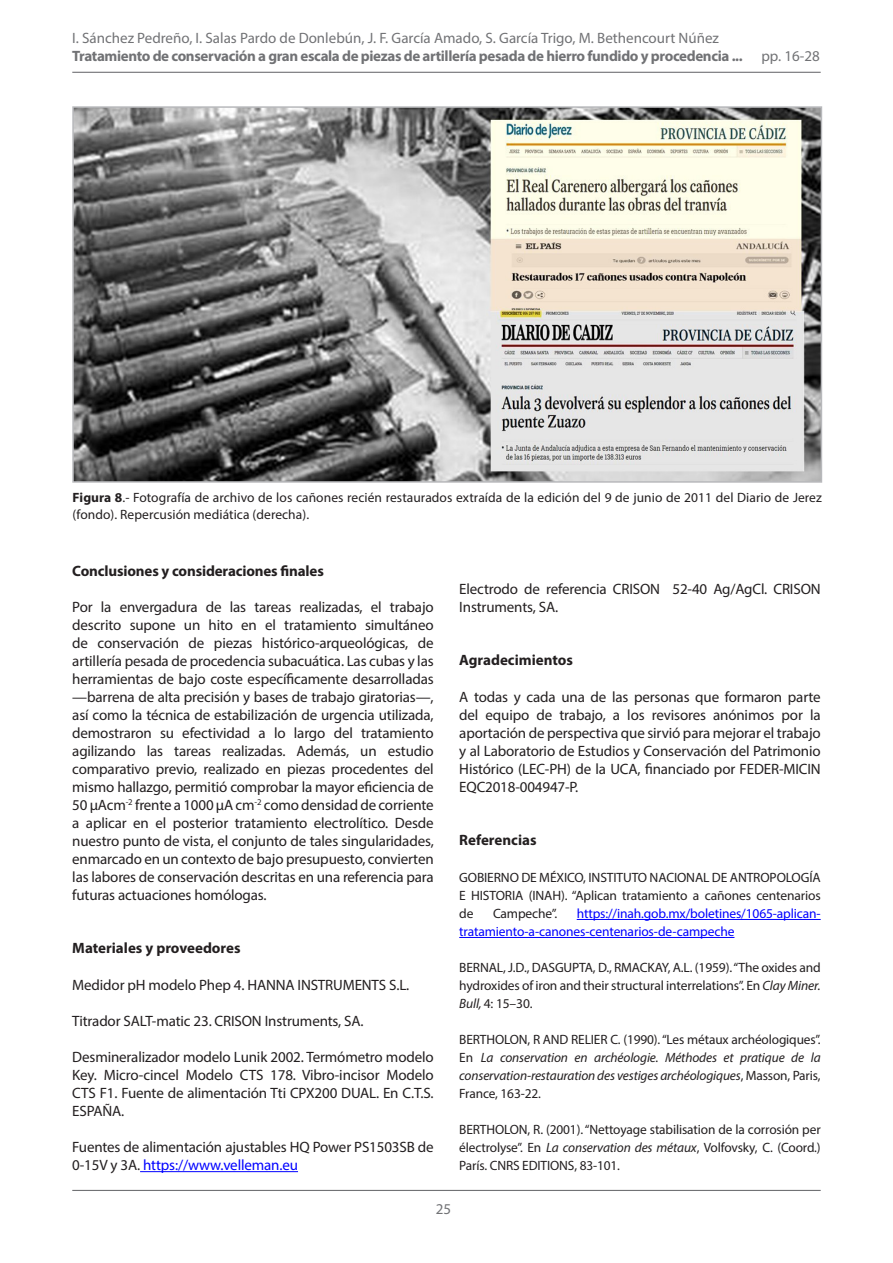
<style>
.page{position:relative;width:893px;height:1263px;background:#fff}
.page>*{position:absolute;margin:0;border:0;box-sizing:border-box;transform-origin:0 0}
.Tipo_de_texto{font:15px/18px "Myriad Pro";letter-spacing:-.01em;color:#231f20;text-align:justify}
.t1{font:15px/18px "Myriad Pro";color:#717275}
.negrita_titulito{font:700 15px "Myriad Pro";color:#231f20}
.Tipo_de_texto-2{font:700 15px "Myriad Pro";letter-spacing:-.01em;color:#231f20}
.Tipo_de_texto-3{font:13.5px/18px "Myriad Pro";letter-spacing:-.01em;color:#231f20;text-align:justify}
.Tipo_de_texto-4{font:italic 13.5px/18px "Myriad Pro";letter-spacing:-.01em;color:#231f20;text-align:justify}
.Pies_de_foto{font:13.5px/16.5px "Myriad Pro";letter-spacing:.005em;color:#231f20}
.Tipo_de_texto-5{font:13.5px/18px "Myriad Pro";letter-spacing:-.01em;color:#00f}
.s1{font-weight:700}
.s2{color:#00f}
.s3{font-style:italic}
.s4{font-style:normal}
</style>
<div class="page">
<hr style="left:72px;top:72px;width:749px;height:1px;background:#717275">
<hr style="left:72px;top:1190px;width:749px;height:1px;background:#717275">
<hr style="left:577px;top:919px;width:244px;height:1px;background:#00f">
<hr style="left:459px;top:937px;width:275px;height:1px;background:#00f">
<hr style="left:140px;top:1171px;width:158px;height:1px;background:#00f">
<img style="left:75px;top:109px;width:744px;height:371px">
<div style="left:72px;top:106px;width:750px;height:377px;border:2px solid #b8b9bc"></div>
<p class="t1" style="left:72px;top:29px;width:749px">I. Sánchez Pedreño, I. Salas Pardo de Donlebún, J. F. García Amado, S. García Trigo, M. Bethencourt Núñez<br><span class="s1">Tratamiento de conservación a gran escala de piezas de artillería pesada de hierro fundido y procedencia ...</span> pp. 16-28</p>
<p class="Pies_de_foto" style="left:73px;top:489px;width:751px"><span class="s1">Figura 8</span>.- Fotografía de archivo de los cañones recién restaurados extraída de la edición del 9 de junio de 2011 del Diario de Jerez (fondo). Repercusión mediática (derecha).</p>
<p class="Tipo_de_texto-2" style="left:72px;top:561px;width:253px">Conclusiones y consideraciones finales</p>
<p class="Tipo_de_texto" style="left:72px;top:598px;width:363px">Por la envergadura de las tareas realizadas, el trabajo descrito supone un hito en el tratamiento simultáneo de conservación de piezas histórico-arqueológicas, de artillería pesada de procedencia subacuática. Las cubas y las herramientas de bajo coste específicamente desarrolladas —barrena de alta precisión y bases de trabajo giratorias—, así como la técnica de estabilización de urgencia utilizada, demostraron su efectividad a lo largo del tratamiento agilizando las tareas realizadas. Además, un estudio comparativo previo, realizado en piezas procedentes del mismo hallazgo, permitió comprobar la mayor eficiencia de 50 µAcm<sup>-2</sup> frente a 1000 µA cm<sup>-2</sup> como densidad de corriente a aplicar en el posterior tratamiento electrolítico. Desde nuestro punto de vista, el conjunto de tales singularidades, enmarcado en un contexto de bajo presupuesto, convierten las labores de conservación descritas en una referencia para futuras actuaciones homólogas.</p>
<p class="negrita_titulito" style="left:72px;top:938px;width:170px">Materiales y proveedores</p>
<p class="Tipo_de_texto" style="left:72px;top:976px;width:339px">Medidor pH modelo Phep 4. HANNA INSTRUMENTS S.L.</p>
<p class="Tipo_de_texto" style="left:72px;top:1012px;width:293px">Titrador SALT-matic 23. CRISON Instruments, SA.</p>
<p class="Tipo_de_texto" style="left:72px;top:1048px;width:363px">Desmineralizador modelo Lunik 2002. Termómetro modelo Key. Micro-cincel Modelo CTS 178. Vibro-incisor Modelo CTS F1. Fuente de alimentación Tti CPX200 DUAL. En C.T.S.<br>ESPAÑA.</p>
<p class="Tipo_de_texto" style="left:72px;top:1138px;width:363px">Fuentes de alimentación ajustables HQ Power PS1503SB de<br>0-15V y 3A. <span class="s2">https://www.velleman.eu</span></p>
<p class="Tipo_de_texto" style="left:459px;top:580px;width:363px">Electrodo de referencia CRISON 52-40 Ag/AgCl. CRISON<br>Instruments, SA.</p>
<p class="negrita_titulito" style="left:459px;top:650px;width:115px">Agradecimientos</p>
<p class="Tipo_de_texto" style="left:459px;top:688px;width:363px">A todas y cada una de las personas que formaron parte del equipo de trabajo, a los revisores anónimos por la aportación de perspectiva que sirvió para mejorar el trabajo y al Laboratorio de Estudios y Conservación del Patrimonio Histórico (LEC-PH) de la UCA, financiado por FEDER-MICIN EQC2018-004947-P.</p>
<p class="negrita_titulito" style="left:459px;top:830px;width:79px">Referencias</p>
<p class="Tipo_de_texto-3" style="left:459px;top:868px;width:363px">GOBIERNO DE MÉXICO, INSTITUTO NACIONAL DE ANTROPOLOGÍA E HISTORIA (INAH). “Aplican tratamiento a cañones centenarios de</p>
<p class="Tipo_de_texto-5" style="left:459px;top:904px;width:363px;text-indent:117px">https://inah.gob.mx/boletines/1065-aplican&shy;tratamiento-a-canones-centenarios-de-campeche</p>
<p class="Tipo_de_texto-3" style="left:459px;top:958px;width:363px">BERNAL, J.D., DASGUPTA, D., RMACKAY, A.L. (1959). “The oxides and hydroxides of iron and their structural interrelations”. En <span class="s3">Clay Miner.<br>Bull,</span> 4: 15–30.</p>
<p class="Tipo_de_texto-4" style="left:459px;top:1030px;width:363px"><span class="s4">BERTHOLON, R AND RELIER C. (1990). “Les métaux archéologiques”.<br>En</span> La conservation en archéologie. Méthodes et pratique de la conservation-restauration des vestiges archéologiques<span class="s4">, Masson, Paris, France, 163-22.</span></p>
<p class="Tipo_de_texto-3" style="left:459px;top:1120px;width:363px">BERTHOLON, R. (2001). “Nettoyage stabilisation de la corrosión per électrolyse”. En <span class="s3">La conservation des métaux</span>, Volfovsky, C. (Coord.)<br>París. CNRS EDITIONS, 83-101.</p>
<p class="Tipo_de_texto-3" style="left:493px;top:904px;width:66px">Campeche”.</p>
<p class="t1" style="left:436px;top:1200px;width:17px">25</p>
</div>
